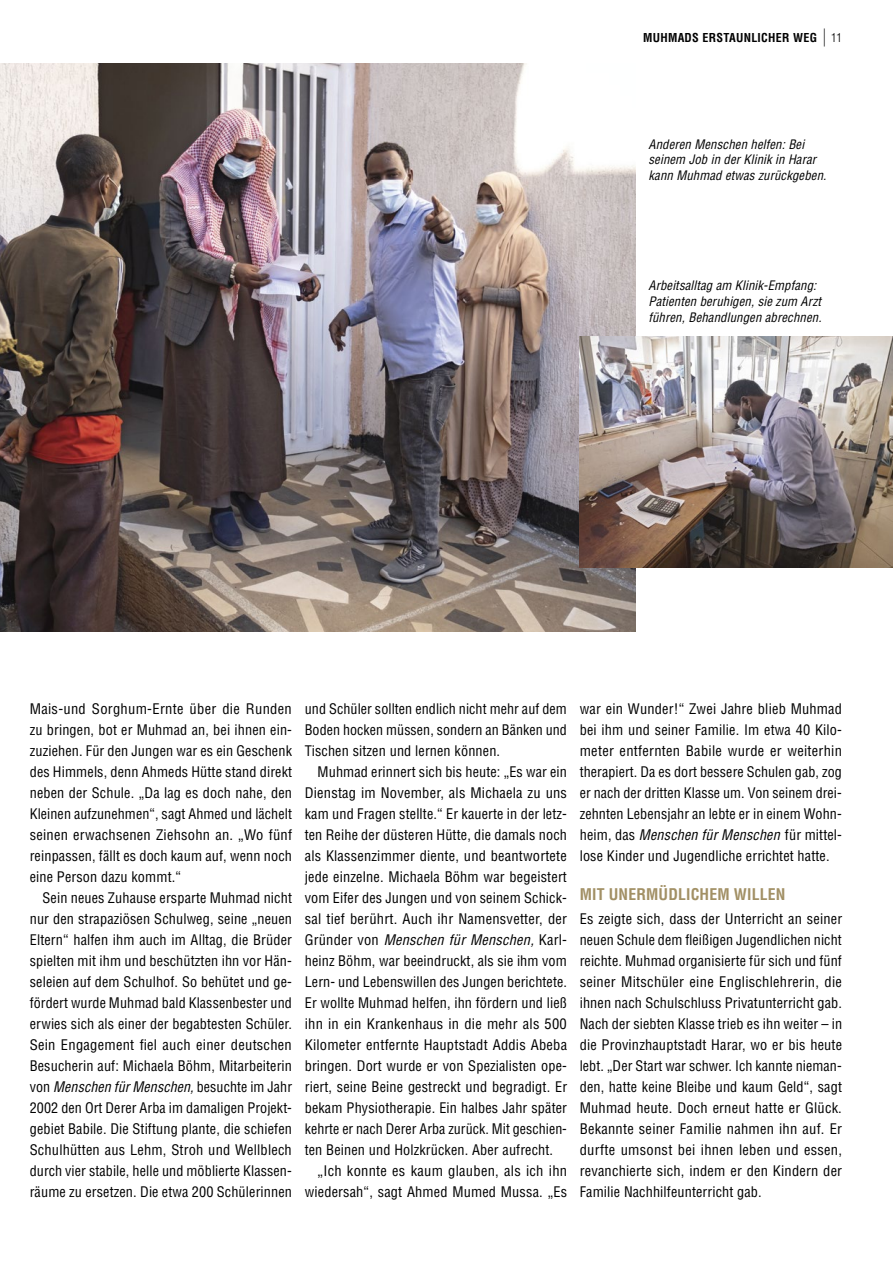
<style>
.page{position:relative;width:893px;height:1263px;background:#fff}
.page>*{position:absolute;margin:0;border:0;box-sizing:border-box;transform-origin:0 0}
.t1{font:700 condensed 15.75px "Helvetica";letter-spacing:.01em;color:#a29065}
.t2{font:condensed 14.25px/21px "Helvetica";letter-spacing:.01em;color:#000;text-align:justify}
.t3{font:italic condensed 14.25px "Helvetica";letter-spacing:.015em;color:#000}
.t4{font:italic condensed 12.75px/15.8px "Helvetica";letter-spacing:.01em;color:#000}
.t5{font:700 condensed 12px "Helvetica";letter-spacing:.025em;color:#000}
.s1{font-weight:300;font-size:18px}
.s2{font-weight:300}
.s3{font-style:italic}
.s4{font-style:normal}
</style>
<div class="page">
<img style="left:0;top:63px;width:636px;height:568px">
<img style="left:0;top:105px;width:1px;height:462px">
<img style="left:580px;top:336px;width:313px;height:231px">
<p class="t5" style="left:643px;top:30px;width:200px">MUHMADS ERSTAUNLICHER WEG <span class="s1">|</span> <span class="s2">11</span></p>
<p class="t4" style="left:648px;top:136px;width:179px">Anderen Menschen helfen: Bei seinem Job in der Klinik in Harar kann Muhmad etwas zurückgeben.</p>
<p class="t4" style="left:648px;top:278px;width:175px">Arbeitsalltag am Klinik-Empfang:<br>Patienten beruhigen, sie zum Arzt führen, Behandlungen abrechnen.</p>
<p class="t2" style="left:30px;top:698px;width:264px">Mais-und Sorghum-Ernte über die Runden zu bringen, bot er Muhmad an, bei ihnen ein&shy;zuziehen. Für den Jungen war es ein Geschenk des Himmels, denn Ahmeds Hütte stand direkt neben der Schule. „Da lag es doch nahe, den Kleinen aufzunehmen“, sagt Ahmed und lächelt seinen erwachsenen Ziehsohn an. „Wo fünf reinpassen, fällt es doch kaum auf, wenn noch eine Person dazu kommt.“</p>
<p class="t2" style="left:30px;top:887px;width:264px;text-indent:13px">Sein neues Zuhause ersparte Muhmad nicht nur den strapaziösen Schulweg, seine „neuen Eltern“ halfen ihm auch im Alltag, die Brüder spielten mit ihm und beschützten ihn vor Hän&shy;seleien auf dem Schulhof. So behütet und ge&shy;fördert wurde Muhmad bald Klassenbester und erwies sich als einer der begabtesten Schüler.<br>Sein Engagement fiel auch einer deutschen Besucherin auf: Michaela Böhm, Mitarbeiterin von <span class="s3">Menschen für Menschen,</span> besuchte im Jahr 2002 den Ort Derer Arba im damaligen Projekt&shy;gebiet Babile. Die Stiftung plante, die schiefen Schulhütten aus Lehm, Stroh und Wellblech durch vier stabile, helle und möblierte Klassen&shy;räume zu ersetzen. Die etwa 200 Schülerinnen</p>
<p class="t2" style="left:305px;top:698px;width:264px">und Schüler sollten endlich nicht mehr auf dem Boden hocken müssen, sondern an Bänken und Tischen sitzen und lernen können.</p>
<p class="t2" style="left:317px;top:761px;width:251px">Muhmad erinnert sich bis heute: „Es war ein</p>
<p class="t2" style="left:305px;top:782px;width:264px">Dienstag im November, als Michaela zu uns</p>
<p class="t2" style="left:305px;top:803px;width:264px">kam und Fragen stellte.“ Er kauerte in der letz-</p>
<p class="t2" style="left:305px;top:824px;width:264px">ten Reihe der düsteren Hütte, die damals noch</p>
<p class="t2" style="left:305px;top:845px;width:263px">als Klassenzimmer diente, und beantwortete</p>
<p class="t2" style="left:305px;top:866px;width:264px">jede einzelne. Michaela Böhm war begeistert</p>
<p class="t2" style="left:305px;top:887px;width:264px">vom Eifer des Jungen und von seinem Schick-</p>
<p class="t2" style="left:305px;top:908px;width:264px">sal tief berührt. Auch ihr Namensvetter, der</p>
<p class="t3" style="left:305px;top:931px;width:264px"><span class="s4">Gründer von</span> Menschen für Menschen, <span class="s4">Karl-</span></p>
<p class="t2" style="left:305px;top:950px;width:264px">heinz Böhm, war beeindruckt, als sie ihm vom</p>
<p class="t2" style="left:305px;top:971px;width:264px">Lern- und Lebenswillen des Jungen berichtete.</p>
<p class="t2" style="left:305px;top:992px;width:264px">Er wollte Muhmad helfen, ihn fördern und ließ</p>
<p class="t2" style="left:305px;top:1013px;width:264px">ihn in ein Krankenhaus in die mehr als 500</p>
<p class="t2" style="left:305px;top:1034px;width:264px">Kilometer entfernte Hauptstadt Addis Abeba</p>
<p class="t2" style="left:305px;top:1055px;width:264px">bringen. Dort wurde er von Spezialisten ope-</p>
<p class="t2" style="left:305px;top:1076px;width:264px">riert, seine Beine gestreckt und begradigt. Er</p>
<p class="t2" style="left:305px;top:1097px;width:264px">bekam Physiotherapie. Ein halbes Jahr später</p>
<p class="t2" style="left:305px;top:1118px;width:264px">kehrte er nach Derer Arba zurück. Mit geschien-</p>
<p class="t2" style="left:305px;top:1139px;width:250px">ten Beinen und Holzkrücken. Aber aufrecht.</p>
<p class="t2" style="left:317px;top:1160px;width:251px">„Ich konnte es kaum glauben, als ich ihn</p>
<p class="t2" style="left:305px;top:1181px;width:264px">wiedersah“, sagt Ahmed Mumed Mussa. „Es</p>
<p class="t2" style="left:580px;top:698px;width:264px">war ein Wunder!“ Zwei Jahre blieb Muhmad bei ihm und seiner Familie. Im etwa 40 Kilo&shy;meter entfernten Babile wurde er weiterhin therapiert. Da es dort bessere Schulen gab, zog er nach der dritten Klasse um. Von seinem drei&shy;zehnten Lebensjahr an lebte er in einem Wohn&shy;heim, das <span class="s3">Menschen für Menschen</span> für mittel&shy;lose Kinder und Jugendliche errichtet hatte.</p>
<p class="t1" style="left:580px;top:884px;width:207px">MIT UNERMÜDLICHEM WILLEN</p>
<p class="t2" style="left:580px;top:908px;width:264px">Es zeigte sich, dass der Unterricht an seiner neuen Schule dem fleißigen Jugendlichen nicht reichte. Muhmad organisierte für sich und fünf seiner Mitschüler eine Englischlehrerin, die ihnen nach Schulschluss Privatunterricht gab.<br>Nach der siebten Klasse trieb es ihn weiter – in die Provinzhauptstadt Harar, wo er bis heute lebt. „Der Start war schwer. Ich kannte nieman&shy;den, hatte keine Bleibe und kaum Geld“, sagt Muhmad heute. Doch erneut hatte er Glück.<br>Bekannte seiner Familie nahmen ihn auf. Er durfte umsonst bei ihnen leben und essen, revanchierte sich, indem er den Kindern der Familie Nachhilfeunterricht gab.</p>
</div>
